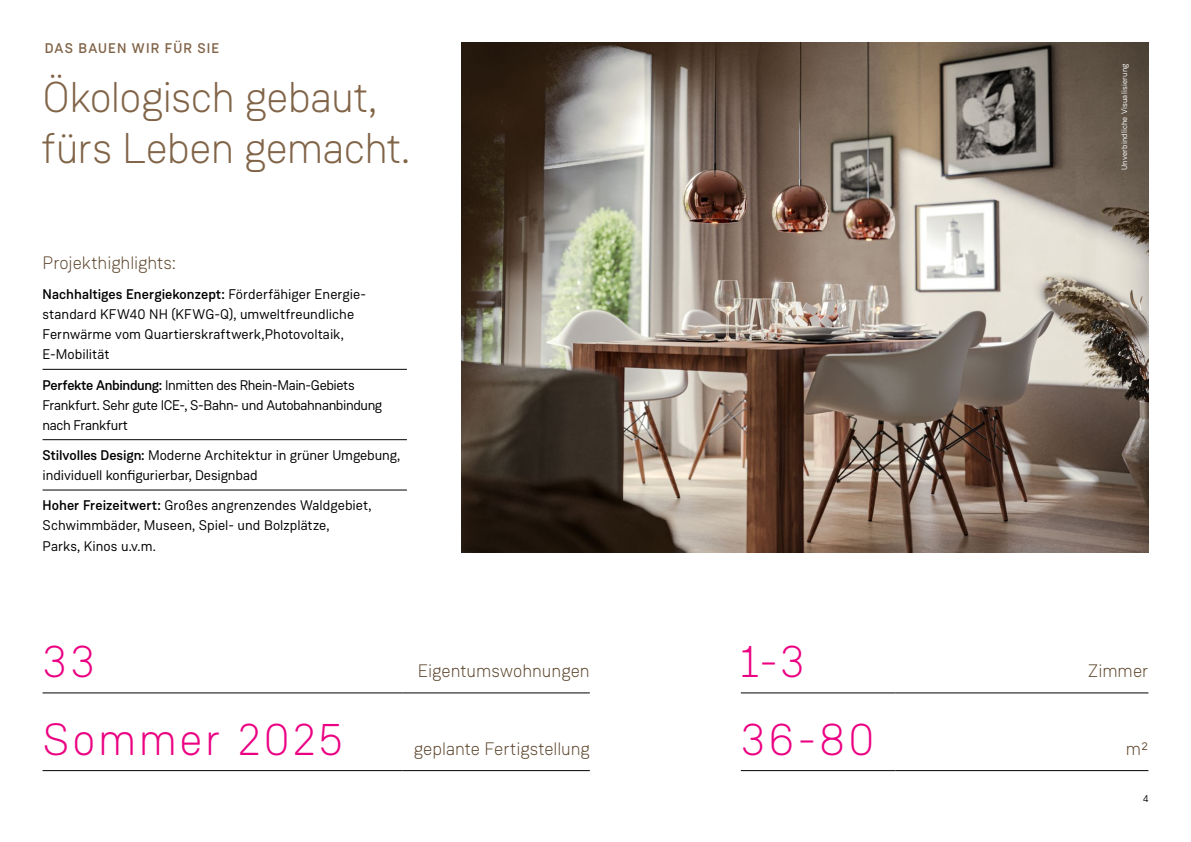
<style>
.page{position:relative;width:1191px;height:842px;background:#fff}
.page>*{position:absolute;margin:0;border:0;box-sizing:border-box;transform-origin:0 0}
.t1{font:300 45px "Weissenhof Grotesk";letter-spacing:.055em;color:#eb0082}
.t2{font:300 43px/51.6px "Weissenhof Grotesk";letter-spacing:-.015em;color:#816448}
.t3{font:300 18px "Weissenhof Grotesk";color:#594127}
.t4{font:14px/20px "Weissenhof Grotesk";color:#000}
.t5{font:14px/20px "Weissenhof Grotesk";letter-spacing:-.03em;color:#000}
.t6{font:500 14px "Weissenhof Grotesk";letter-spacing:.08em;color:#816448}
.t7{font:10px "Weissenhof Grotesk";color:#000}
.t8{font:8px "Weissenhof Grotesk";letter-spacing:.02em;color:#fff}
.s1{font-weight:500}
</style>
<div class="page">
<hr style="left:741px;top:692px;width:154px;height:1px;background:#000">
<hr style="left:895px;top:692px;width:253px;height:1px;background:#000">
<hr style="left:741px;top:770px;width:154px;height:1px;background:#000">
<hr style="left:895px;top:770px;width:253px;height:1px;background:#000">
<hr style="left:43px;top:692px;width:360px;height:1px;background:#000">
<hr style="left:403px;top:692px;width:187px;height:1px;background:#000">
<hr style="left:43px;top:770px;width:360px;height:1px;background:#000">
<hr style="left:403px;top:770px;width:187px;height:1px;background:#000">
<img style="left:461px;top:43px;width:687px;height:510px">
<hr style="left:43px;top:369px;width:364px;height:1px;background:#000">
<hr style="left:43px;top:439px;width:364px;height:1px;background:#000">
<hr style="left:43px;top:490px;width:364px;height:1px;background:#000">
<p class="t6" style="left:45px;top:40px;width:176px">DAS BAUEN WIR FÜR SIE</p>
<h2 class="t2" style="left:43px;top:71px;width:369px">Ökologisch gebaut, fürs Leben gemacht.</h2>
<p class="t3" style="left:43px;top:252px;width:135px">Projekthighlights:</p>
<p class="t4" style="left:43px;top:284px;width:325px"><span class="s1">Nachhaltiges Energiekonzept:</span> Förderfähiger Energie&shy;standard KFW40 NH (KFWG-Q), umweltfreundliche Fernwärme vom Quartierskraftwerk,Photovoltaik, E-Mobilität</p>
<p class="t5" style="left:43px;top:375px;width:341px"><span class="s1">Perfekte Anbindung:</span> Inmitten des Rhein-Main-Gebiets<br>Frankfurt. Sehr gute ICE-, S-Bahn- und Autobahnanbindung nach Frankfurt</p>
<p class="t4" style="left:43px;top:445px;width:359px"><span class="s1">Stilvolles Design:</span> Moderne Architektur in grüner Umgebung, individuell konfigurierbar, Designbad</p>
<p class="t4" style="left:43px;top:496px;width:330px"><span class="s1">Hoher Freizeitwert:</span> Großes angrenzendes Waldgebiet,<br>Schwimmbäder, Museen, Spiel- und Bolzplätze,<br>Parks, Kinos u.v.m.</p>
<h1 class="t1" style="left:43px;top:635px;width:54px">33</h1>
<h1 class="t1" style="left:43px;top:713px;width:302px">Sommer 2025</h1>
<p class="t3" style="left:418px;top:660px;width:174px">Eigentumswohnungen</p>
<p class="t3" style="left:414px;top:738px;width:177px">geplante Fertigstellung</p>
<h1 class="t1" style="left:741px;top:635px;width:66px">1-3</h1>
<h1 class="t1" style="left:741px;top:713px;width:135px">36-80</h1>
<p class="t8" style="left:1119px;top:170px;width:108px;rotate:-90deg">Unverbindliche Visualisierung</p>
<p class="t3" style="left:1088px;top:660px;width:62px">Zimmer</p>
<p class="t3" style="left:1125px;top:738px;width:24px">m²</p>
<p class="t7" style="left:1143px;top:792px;width:7px">4</p>
</div>
